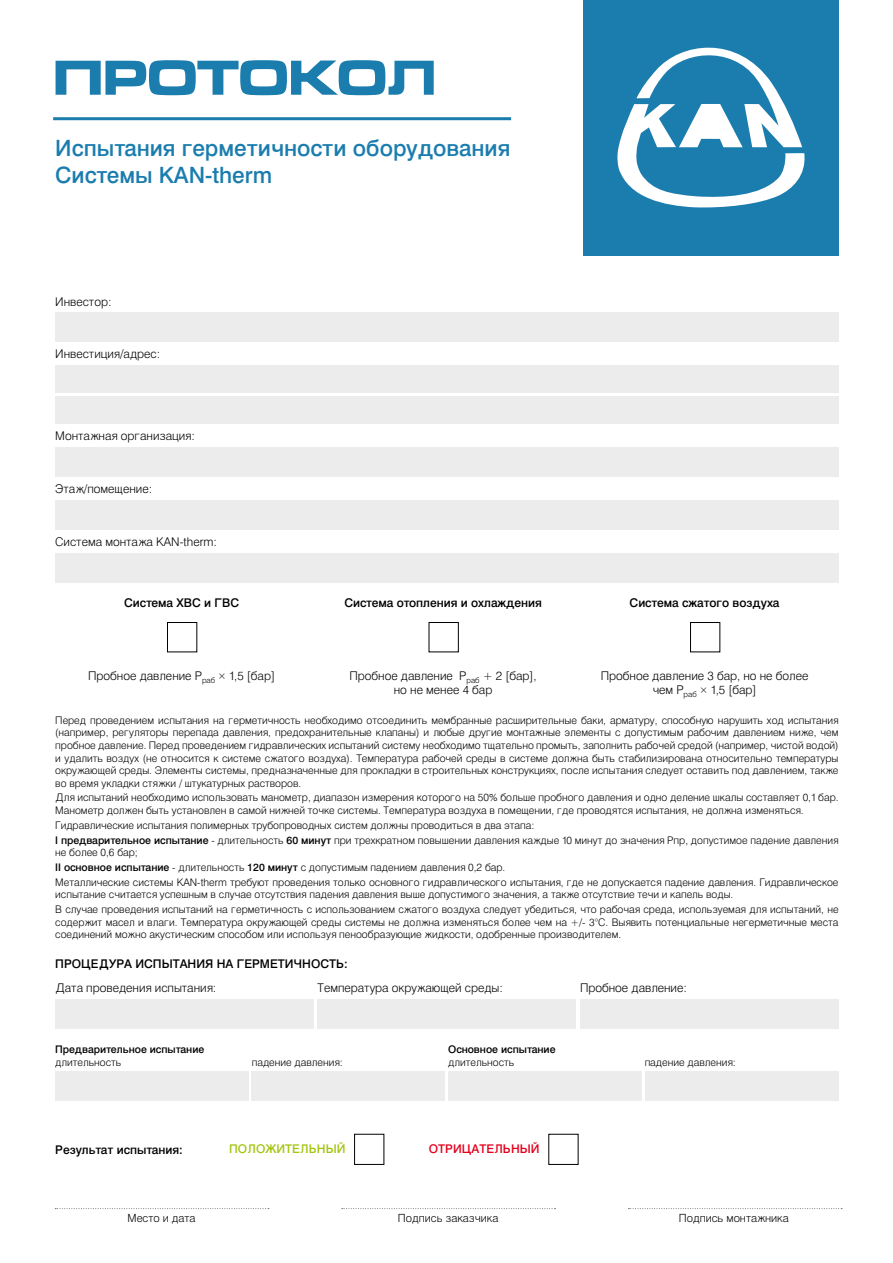
<style>
.page{position:relative;width:893px;height:1263px;background:#fff}
.page>*{position:absolute;margin:0;border:0;box-sizing:border-box;transform-origin:0 0}
.t1{font:51px "Microgramma D Bol Ext";color:#1b7dae}
.t2{font:22.5px/27px "Swiss 721 Md AT";color:#1b7dae}
.t3{font:12px/14.4px "Swiss 721 Lt AT";color:#000;text-align:center}
.t4{font:12px "Swiss 721 Md AT";color:#000}
.t5{font:12px "Swiss 721 Md AT";color:#a2c510}
.t6{font:12px "Swiss 721 Md AT";color:#e3001d}
.t7{font:11.25px "Swiss 721 Lt AT";color:#000}
.t8{font:10.5px/12.6px "Swiss 721 Lt AT";color:#000}
.t9{font:10.5px "Swiss 721 Md AT";color:#000}
.s1{font-family:"Swiss 721 Md AT"}
</style>
<div class="page">
<div style="left:55px;top:313px;width:783px;height:29px;background:#ececec"></div>
<div style="left:55px;top:447px;width:783px;height:30px;background:#ececec"></div>
<div style="left:55px;top:500px;width:783px;height:30px;background:#ececec"></div>
<div style="left:55px;top:553px;width:783px;height:30px;background:#ececec"></div>
<div style="left:55px;top:999px;width:259px;height:30px;background:#ececec"></div>
<div style="left:55px;top:1071px;width:193px;height:30px;background:#ececec"></div>
<div style="left:252px;top:1071px;width:193px;height:30px;background:#ececec"></div>
<div style="left:448px;top:1071px;width:193px;height:30px;background:#ececec"></div>
<div style="left:645px;top:1071px;width:193px;height:30px;background:#ececec"></div>
<div style="left:318px;top:999px;width:258px;height:30px;background:#ececec"></div>
<div style="left:580px;top:999px;width:258px;height:30px;background:#ececec"></div>
<div style="left:55px;top:365px;width:783px;height:27px;background:#ececec"></div>
<div style="left:55px;top:396px;width:783px;height:27px;background:#ececec"></div>
<svg style="left:55px;top:1208px;width:214px;height:1px"></svg>
<svg style="left:342px;top:1208px;width:214px;height:1px"></svg>
<svg style="left:628px;top:1208px;width:214px;height:1px"></svg>
<div style="left:167px;top:622px;width:30px;height:30px;border:1px solid #000"></div>
<div style="left:690px;top:622px;width:30px;height:30px;border:1px solid #000"></div>
<hr style="left:53px;top:117px;width:458px;height:3px;background:#1b7dae">
<div style="left:583px;top:0;width:255px;height:255px;background:#1b7dae"></div>
<svg style="left:617px;top:47px;width:188px;height:161px"></svg>
<h1 class="t1" style="left:53px;top:43px;width:383px">ПРОТОКОЛ</h1>
<h2 class="t2" style="left:55px;top:135px;width:457px">Испытания герметичности оборудования<br>Системы KAN-therm</h2>
<p class="t3" style="left:55px;top:294px;width:58px">Инвестор:</p>
<p class="t3" style="left:55px;top:347px;width:106px">Инвестиция/адрес:</p>
<p class="t3" style="left:55px;top:428px;width:141px">Монтажная организация:</p>
<p class="t3" style="left:55px;top:481px;width:98px">Этаж/помещение:</p>
<p class="t3" style="left:55px;top:534px;width:163px">Система монтажа KAN-therm:</p>
<p class="t4" style="left:124px;top:595px;width:116px">Система ХВС и ГВС</p>
<p class="t3" style="left:88px;top:668px;width:188px">Пробное давление P<sub>раб</sub> × 1,5 [бар]</p>
<p class="t4" style="left:344px;top:595px;width:199px">Система отопления и охлаждения</p>
<p class="t3" style="left:349px;top:668px;width:189px">Пробное давление P<sub>раб</sub> + 2 [бар], но не менее 4 бар</p>
<p class="t4" style="left:630px;top:595px;width:151px">Система сжатого воздуха</p>
<p class="t3" style="left:601px;top:668px;width:209px">Пробное давление 3 бар, но не более чем P<sub>раб</sub> × 1,5 [бар]</p>
<p class="t8" style="left:55px;top:714px;width:785px;text-align:justify">Перед проведением испытания на герметичность необходимо отсоединить мембранные расширительные баки, арматуру, способную нарушить ход испытания (например, регуляторы перепада давления, предохранительные клапаны) и любые другие монтажные элементы с допустимым рабочим давлением ниже, чем пробное давление. Перед проведением гидравлических испытаний систему необходимо тщательно промыть, заполнить рабочей средой (например, чистой водой) и удалить воздух (не относится к системе сжатого воздуха). Температура рабочей среды в системе должна быть стабилизирована относительно температуры окружающей среды. Элементы системы, предназначенные для прокладки в строительных конструкциях, после испытания следует оставить под давлением, также во время укладки стяжки / штукатурных растворов.</p>
<p class="t8" style="left:55px;top:791px;width:785px">Для испытаний необходимо использовать манометр, диапазон измерения которого на 50% больше пробного давления и одно деление шкалы составляет 0,1 бар.<br>Манометр должен быть установлен в самой нижней точке системы. Температура воздуха в помещении, где проводятся испытания, не должна изменяться.</p>
<p class="t8" style="left:55px;top:818px;width:785px;line-height:14.7px">Гидравлические испытания полимерных трубопроводных систем должны проводиться в два этапа:<br><span class="s1">I предварительное испытание</span> - длительность <span class="s1">60 минут</span> при трехкратном повышении давления каждые 10 минут до значения Pпр, допустимое падение давления</p>
<p class="t8" style="left:55px;top:845px;width:785px;line-height:14.7px">не более 0,6 бар;<br><span class="s1">II основное испытание</span> - длительность <span class="s1">120 минут</span> с допустимым падением давления 0,2 бар.<br>Металлические системы KAN-therm требуют проведения только основного гидравлического испытания, где не допускается падение давления. Гидравлическое</p>
<p class="t8" style="left:55px;top:887px;width:785px;line-height:14.7px">испытание считается успешным в случае отсутствия падения давления выше допустимого значения, а также отсутствие течи и капель воды.<br>В случае проведения испытаний на герметичность с использованием сжатого воздуха следует убедиться, что рабочая среда, используемая для испытаний, не</p>
<p class="t8" style="left:55px;top:915px;width:785px">содержит масел и влаги. Температура окружающей среды системы не должна изменяться более чем на +/- 3°C. Выявить потенциальные негерметичные места соединений можно акустическим способом или используя пенообразующие жидкости, одобренные производителем.</p>
<p class="t4" style="left:55px;top:956px;width:294px">ПРОЦЕДУРА ИСПЫТАНИЯ НА ГЕРМЕТИЧНОСТЬ:</p>
<p class="t3" style="left:55px;top:980px;width:163px">Дата проведения испытания:</p>
<p class="t3" style="left:318px;top:980px;width:187px">Температура окружающей среды:</p>
<p class="t3" style="left:580px;top:980px;width:108px">Пробное давление:</p>
<p class="t9" style="left:55px;top:1043px;width:151px">Предварительное испытание</p>
<p class="t8" style="left:55px;top:1055px;width:68px">длительность</p>
<p class="t8" style="left:252px;top:1055px;width:93px">падение давления:</p>
<p class="t9" style="left:448px;top:1043px;width:109px">Основное испытание</p>
<p class="t8" style="left:448px;top:1055px;width:68px">длительность</p>
<p class="t8" style="left:645px;top:1055px;width:93px">падение давления:</p>
<p class="t4" style="left:55px;top:1142px;width:129px">Результат испытания:</p>
<p class="t5" style="left:229px;top:1142px;width:118px">ПОЛОЖИТЕЛЬНЫЙ</p>
<p class="t6" style="left:429px;top:1142px;width:112px">ОТРИЦАТЕЛЬНЫЙ</p>
<p class="t7" style="left:128px;top:1211px;width:70px">Место и дата</p>
<p class="t7" style="left:398px;top:1211px;width:102px">Подпись заказчика</p>
<p class="t7" style="left:679px;top:1211px;width:111px">Подпись монтажника</p>
</div>
